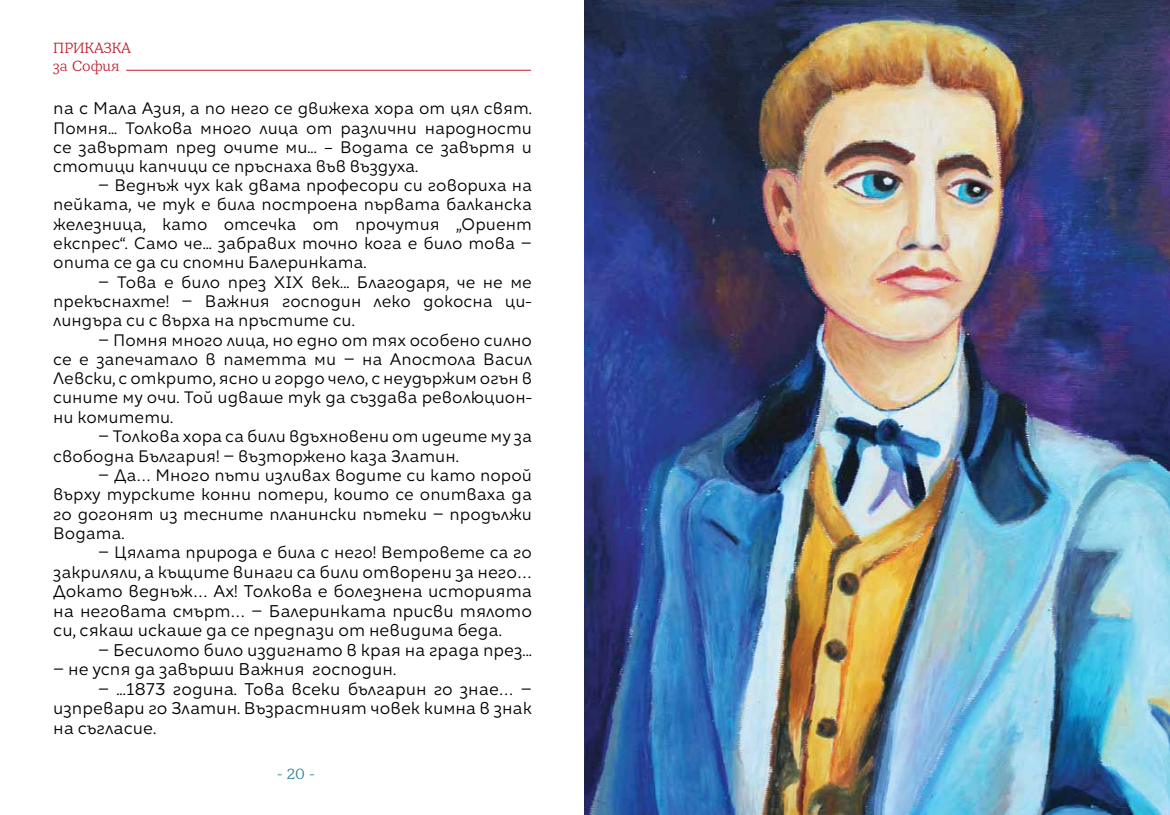
<style>
.page{position:relative;width:1170px;height:815px;background:#fff}
.page>*{position:absolute;margin:0;border:0;box-sizing:border-box;transform-origin:0 0}
.t1{font:16.25px/19.5px "Kometa";color:#000;text-align:justify}
.t2{font:15.88px/19.2px "Kometa";color:#000;text-align:justify}
.t3{font:15px/18px "Barkentina 2";color:#be1e2d}
.t4{font:15px "Barkentina 2";color:#2a809b}
.s1{font-size:16.25px}
.s2{font-size:15.88px}
</style>
<div class="page">
<hr style="left:126px;top:70px;width:405px;height:1px;background:#be1e2d">
<img style="left:585px;top:0;width:584px;height:815px">
<p class="t3" style="left:53px;top:38px;width:79px">ПРИКАЗКА за София</p>
<p class="t2" style="left:53px;top:99px;width:480px"><span class="s1">па с Мала</span> Азия, а по него се движеха хора от цял свят.<br>Помня... Толкова много лица от различни народности се завъртат пред очите ми... – Водата се завъртя и стотици капчици се пръснаха във въздуха.</p>
<p class="t2" style="left:53px;top:176px;width:480px;text-indent:45px"><span class="s1">–</span> Веднъж чух как двама професори си говориха на пейката, че тук е била построена първата балканска железница, като отсечка от прочутия „Ориент експрес“. Само че... забравих точно кога е било това <span class="s1">– </span>опита се да си спомни Балеринката.</p>
<p class="t2" style="left:53px;top:272px;width:480px;text-indent:45px"><span class="s1">–</span> Това е било през ХІХ век... Благодаря, че не ме прекъснахте! <span class="s1">–</span> Важния господин леко докосна ци&shy;линдъра си с върха на пръстите си.</p>
<p class="t2" style="left:53px;top:330px;width:480px;text-indent:45px"><span class="s1">–</span> Помня много лица, но едно от тях особено силно се е запечатало в паметта ми <span class="s1">–</span> на Апостола Васил Левски, с открито, ясно и гордо чело, с неудържим огън в сините му очи. Той идваше тук да създава революцион&shy;ни комитети.</p>
<p class="t2" style="left:53px;top:426px;width:480px;text-indent:45px"><span class="s1">–</span> Толкова хора са били вдъхновени от идеите му за свободна България! <span class="s1">–</span> възторжено каза Златин.</p>
<p class="t2" style="left:53px;top:465px;width:480px;text-indent:45px"><span class="s1">–</span> Да… Много пъти изливах водите си като порой върху турските конни потери, които се опитваха да го догонят из тесните планински пътеки <span class="s1">–</span> продължи Водата.</p>
<p class="t2" style="left:98px;top:543px;width:435px"><span class="s1">–</span> Цялата природа е била с него! Ветровете са го</p>
<p class="t1" style="left:53px;top:562px;width:480px"><span class="s2">закриляли</span>, а къщите винаги са били отворени за него… Докато веднъж… Ах! Толкова е болезнена историята на неговата смърт… – Балеринката присви тялото си, сякаш искаше да се предпази от невидима беда.</p>
<p class="t1" style="left:98px;top:640px;width:435px">– Бесилото било издигнато в края на града през...</p>
<p class="t1" style="left:53px;top:659px;width:344px">– не успя да завърши Важния господин.</p>
<p class="t1" style="left:53px;top:679px;width:480px;text-indent:45px">– ...1873 година. Това всеки българин го знае… – изпревари го Златин. Възрастният човек кимна в знак на съгласие.</p>
<p class="t4" style="left:277px;top:764px;width:39px">- 20 -</p>
</div>
